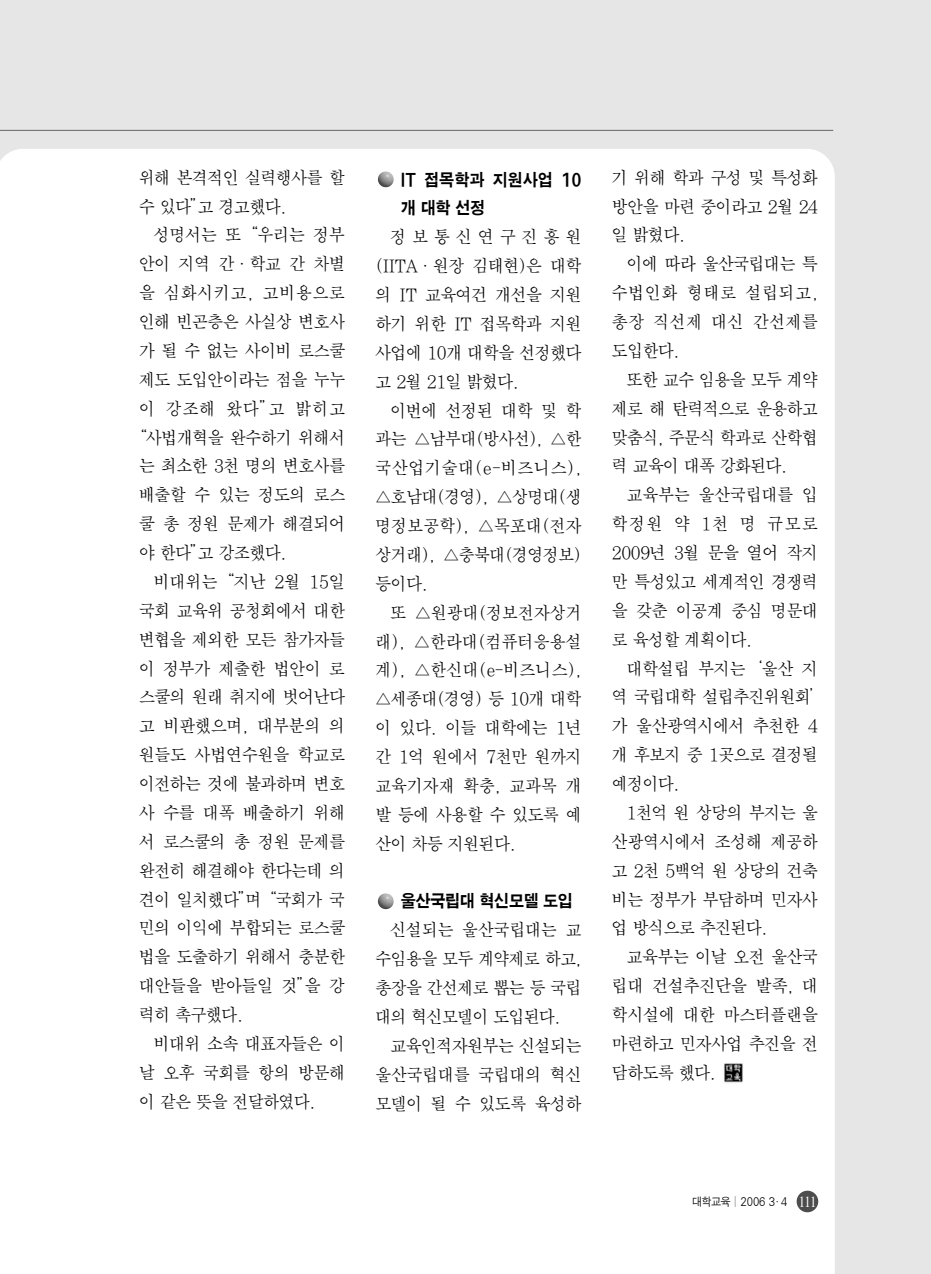
<style>
.page{position:relative;width:931px;height:1274px;background:#e6e6e6}
.page>*{position:absolute;margin:0;border:0;box-sizing:border-box;transform-origin:0 0}
.t1{font:17.5px "SM Amu";letter-spacing:-.065em;color:#000;scale:.94 1}
.t2{font:17.5px "SM Amu";letter-spacing:-.045em;color:#000;scale:.94 1}
.t3{font:17.5px "SM Amu";letter-spacing:-.04em;color:#000;scale:.94 1}
.t4{font:17.5px "SM Amu";letter-spacing:-.03em;color:#000;scale:.94 1}
.t5{font:17.5px "SM Amu";letter-spacing:.01em;color:#000;scale:.94 1}
.t6{font:17.5px "SM Ago K";letter-spacing:-.065em;color:#000;scale:.9 1}
.t7{font:17.5px "SM Amu";letter-spacing:.005em;color:#000;scale:.94 1}
.t8{font:17.5px "SM Ago K";letter-spacing:-.045em;color:#000;scale:.9 1}
.t9{font:17.5px "SM Amu";letter-spacing:-.035em;color:#000;scale:.94 1}
.t10{font:17.5px "SM Amu";letter-spacing:-.005em;color:#000;scale:.94 1}
.t11{font:17.5px "SM Amu";letter-spacing:.335em;color:#000;scale:.94 1}
.t12{font:11.38px "SM Ago J";letter-spacing:-.07em;color:#000;scale:.9 1}
.s1{font-family:"Times";font-size:15.75px;color:#fff}
</style>
<div class="page">
<div style="left:6px;top:149px;width:829px;height:1125px;background:#fff"></div>
<div style="left:0;top:155px;width:6px;height:1119px;background:#fff"></div>
<hr style="left:0;top:130px;width:833px;height:1px;background:#666">
<img style="left:722px;top:1063px;width:22px;height:20px">
<img style="left:378px;top:893px;width:16px;height:16px">
<img style="left:378px;top:171px;width:16px;height:16px">
<div style="left:797px;top:1191px;width:21px;height:21px;background:#4d4d4d;border-radius:50%"></div>
<p class="t1" style="left:139px;top:170px;width:221px">위해 본격적인 실력행사를 할</p>
<p class="t1" style="left:139px;top:198px;width:159px">수 있다”고 경고했다.</p>
<p class="t2" style="left:154px;top:227px;width:206px">성명서는 또“우리는 정부</p>
<p class="t1" style="left:139px;top:256px;width:221px">안이 지역 간·학교 간 차별</p>
<p class="t5" style="left:139px;top:285px;width:221px">을 심화시키고, 고비용으로</p>
<p class="t1" style="left:139px;top:314px;width:221px">인해 빈곤층은 사실상 변호사</p>
<p class="t1" style="left:139px;top:343px;width:221px">가 될 수 없는 사이비 로스쿨</p>
<p class="t1" style="left:139px;top:372px;width:221px">제도 도입안이라는 점을 누누</p>
<p class="t1" style="left:139px;top:401px;width:221px">이 강조해 왔다”고 밝히고</p>
<p class="t1" style="left:131px;top:429px;width:230px">“사법개혁을 완수하기 위해서</p>
<p class="t1" style="left:139px;top:458px;width:221px">는 최소한 3천 명의 변호사를</p>
<p class="t1" style="left:139px;top:487px;width:221px">배출할 수 있는 정도의 로스</p>
<p class="t1" style="left:139px;top:516px;width:221px">쿨 총 정원 문제가 해결되어</p>
<p class="t1" style="left:139px;top:545px;width:159px">야 한다”고 강조했다.</p>
<p class="t1" style="left:154px;top:574px;width:206px">비대위는“지난 2월 15일</p>
<p class="t1" style="left:139px;top:603px;width:221px">국회 교육위 공청회에서 대한</p>
<p class="t1" style="left:139px;top:632px;width:221px">변협을 제외한 모든 참가자들</p>
<p class="t1" style="left:139px;top:660px;width:221px">이 정부가 제출한 법안이 로</p>
<p class="t1" style="left:139px;top:689px;width:221px">스쿨의 원래 취지에 벗어난다</p>
<p class="t3" style="left:139px;top:718px;width:221px">고 비판했으며, 대부분의 의</p>
<p class="t2" style="left:139px;top:747px;width:221px">원들도 사법연수원을 학교로</p>
<p class="t1" style="left:139px;top:776px;width:221px">이전하는 것에 불과하며 변호</p>
<p class="t1" style="left:139px;top:805px;width:221px">사 수를 대폭 배출하기 위해</p>
<p class="t1" style="left:139px;top:834px;width:221px">서 로스쿨의 총 정원 문제를</p>
<p class="t1" style="left:139px;top:863px;width:221px">완전히 해결해야 한다는데 의</p>
<p class="t1" style="left:139px;top:891px;width:221px">견이 일치했다”며“국회가 국</p>
<p class="t1" style="left:139px;top:920px;width:221px">민의 이익에 부합되는 로스쿨</p>
<p class="t1" style="left:139px;top:949px;width:221px">법을 도출하기 위해서 충분한</p>
<p class="t1" style="left:139px;top:978px;width:221px">대안들을 받아들일 것”을 강</p>
<p class="t1" style="left:139px;top:1007px;width:113px">력히 촉구했다.</p>
<p class="t1" style="left:154px;top:1036px;width:206px">비대위 소속 대표자들은 이</p>
<p class="t1" style="left:139px;top:1065px;width:221px">날 오후 국회를 항의 방문해</p>
<p class="t1" style="left:139px;top:1094px;width:190px">이 같은 뜻을 전달하였다.</p>
<p class="t8" style="left:401px;top:171px;width:203px">IT 접목학과 지원사업 10</p>
<p class="t6" style="left:401px;top:200px;width:96px">개 대학 선정</p>
<p class="t11" style="left:390px;top:229px;width:206px">정보통신연구진흥원</p>
<p class="t1" style="left:375px;top:258px;width:221px">(IITA·원장 김태현)은 대학</p>
<p class="t1" style="left:375px;top:287px;width:221px">의 IT 교육여건 개선을 지원</p>
<p class="t1" style="left:375px;top:316px;width:221px">하기 위한 IT 접목학과 지원</p>
<p class="t1" style="left:375px;top:345px;width:221px">사업에 10개 대학을 선정했다</p>
<p class="t1" style="left:375px;top:373px;width:155px">고 2월 21일 밝혔다.</p>
<p class="t1" style="left:390px;top:402px;width:206px">이번에 선정된 대학 및 학</p>
<p class="t1" style="left:375px;top:431px;width:221px">과는 △남부대(방사선), △한</p>
<p class="t7" style="left:375px;top:460px;width:221px">국산업기술대(e-비즈니스),</p>
<p class="t1" style="left:375px;top:489px;width:221px">△호남대(경영), △상명대(생</p>
<p class="t4" style="left:375px;top:518px;width:221px">명정보공학), △목포대(전자</p>
<p class="t1" style="left:375px;top:547px;width:221px">상거래), △충북대(경영정보)</p>
<p class="t1" style="left:375px;top:576px;width:58px">등이다.</p>
<p class="t9" style="left:390px;top:604px;width:206px">또 △원광대(정보전자상거</p>
<p class="t4" style="left:375px;top:633px;width:221px">래), △한라대(컴퓨터응용설</p>
<p class="t1" style="left:375px;top:662px;width:221px">계), △한신대(e-비즈니스),</p>
<p class="t1" style="left:375px;top:691px;width:221px">△세종대(경영) 등 10개 대학</p>
<p class="t1" style="left:375px;top:720px;width:221px">이 있다. 이들 대학에는 1년</p>
<p class="t1" style="left:375px;top:749px;width:221px">간 1억 원에서 7천만 원까지</p>
<p class="t3" style="left:375px;top:778px;width:221px">교육기자재 확충, 교과목 개</p>
<p class="t1" style="left:375px;top:807px;width:221px">발 등에 사용할 수 있도록 예</p>
<p class="t1" style="left:375px;top:835px;width:151px">산이 차등 지원된다.</p>
<p class="t6" style="left:401px;top:893px;width:194px">울산국립대 혁신모델 도입</p>
<p class="t3" style="left:390px;top:922px;width:206px">신설되는 울산국립대는 교</p>
<p class="t1" style="left:375px;top:951px;width:221px">수임용을 모두 계약제로 하고,</p>
<p class="t1" style="left:375px;top:980px;width:221px">총장을 간선제로 뽑는 등 국립</p>
<p class="t1" style="left:375px;top:1009px;width:199px">대의 혁신모델이 도입된다.</p>
<p class="t1" style="left:390px;top:1038px;width:206px">교육인적자원부는 신설되는</p>
<p class="t2" style="left:375px;top:1066px;width:221px">울산국립대를 국립대의 혁신</p>
<p class="t1" style="left:375px;top:1095px;width:221px">모델이 될 수 있도록 육성하</p>
<p class="t1" style="left:612px;top:170px;width:221px">기 위해 학과 구성 및 특성화</p>
<p class="t1" style="left:612px;top:198px;width:221px">방안을 마련 중이라고 2월 24</p>
<p class="t1" style="left:612px;top:227px;width:80px">일 밝혔다.</p>
<p class="t1" style="left:627px;top:256px;width:206px">이에 따라 울산국립대는 특</p>
<p class="t5" style="left:612px;top:285px;width:221px">수법인화 형태로 설립되고,</p>
<p class="t10" style="left:612px;top:314px;width:221px">총장 직선제 대신 간선제를</p>
<p class="t1" style="left:612px;top:343px;width:74px">도입한다.</p>
<p class="t1" style="left:627px;top:372px;width:206px">또한 교수 임용을 모두 계약</p>
<p class="t1" style="left:612px;top:401px;width:221px">제로 해 탄력적으로 운용하고</p>
<p class="t1" style="left:612px;top:429px;width:221px">맞춤식, 주문식 학과로 산학협</p>
<p class="t1" style="left:612px;top:458px;width:188px">력 교육이 대폭 강화된다.</p>
<p class="t3" style="left:627px;top:487px;width:206px">교육부는 울산국립대를 입</p>
<p class="t1" style="left:612px;top:516px;width:221px">학정원 약 1천 명 규모로</p>
<p class="t1" style="left:612px;top:545px;width:221px">2009년 3월 문을 열어 작지</p>
<p class="t1" style="left:612px;top:574px;width:221px">만 특성있고 세계적인 경쟁력</p>
<p class="t1" style="left:612px;top:603px;width:221px">을 갖춘 이공계 중심 명문대</p>
<p class="t1" style="left:612px;top:632px;width:151px">로 육성할 계획이다.</p>
<p class="t2" style="left:627px;top:660px;width:206px">대학설립 부지는‘울산 지</p>
<p class="t1" style="left:612px;top:689px;width:230px">역 국립대학 설립추진위원회’</p>
<p class="t1" style="left:612px;top:718px;width:221px">가 울산광역시에서 추천한 4</p>
<p class="t1" style="left:612px;top:747px;width:221px">개 후보지 중 1곳으로 결정될</p>
<p class="t1" style="left:612px;top:776px;width:74px">예정이다.</p>
<p class="t1" style="left:627px;top:805px;width:206px">1천억 원 상당의 부지는 울</p>
<p class="t2" style="left:612px;top:834px;width:221px">산광역시에서 조성해 제공하</p>
<p class="t1" style="left:612px;top:863px;width:221px">고 2천 5백억 원 상당의 건축</p>
<p class="t1" style="left:612px;top:891px;width:221px">비는 정부가 부담하며 민자사</p>
<p class="t1" style="left:612px;top:920px;width:168px">업 방식으로 추진된다.</p>
<p class="t1" style="left:627px;top:949px;width:206px">교육부는 이날 오전 울산국</p>
<p class="t3" style="left:612px;top:978px;width:221px">립대 건설추진단을 발족, 대</p>
<p class="t2" style="left:612px;top:1007px;width:221px">학시설에 대한 마스터플랜을</p>
<p class="t1" style="left:612px;top:1036px;width:221px">마련하고 민자사업 추진을 전</p>
<p class="t1" style="left:612px;top:1065px;width:113px">담하도록 했다.</p>
<p class="t12" style="left:692px;top:1197px;width:140px">대학교육 | 2006 3₩4 <span class="s1">111</span></p>
</div>
